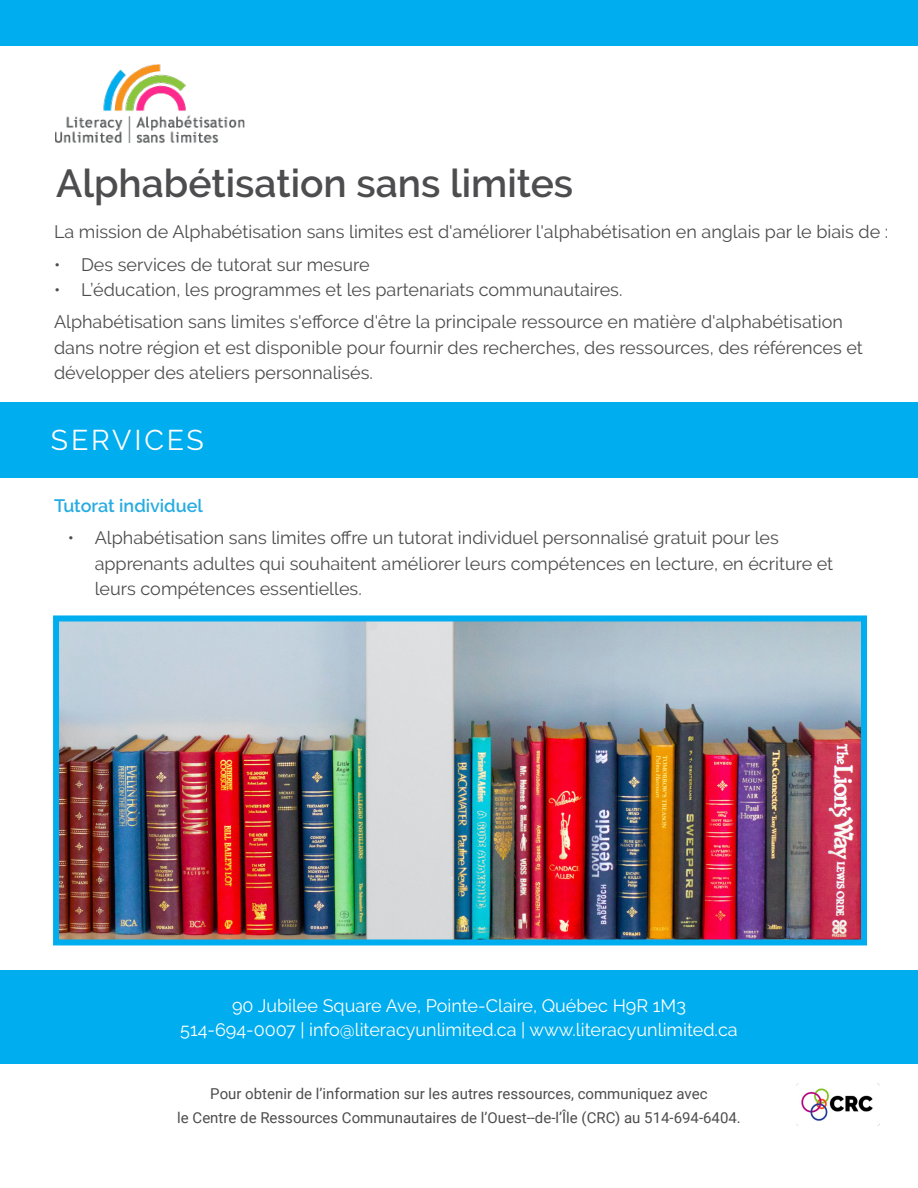
<style>
.page{position:relative;width:918px;height:1188px;background:#fff}
.page>*{position:absolute;margin:0;border:0;box-sizing:border-box;transform-origin:0 0}
.t1{font:600 39px "Raleway";color:#4d4d4f}
.t2{font:28.5px "Raleway";letter-spacing:.1em;color:#fff}
.t3{font:18px/25.5px "Raleway";color:#4d4d4f}
.t4{font:18px/24px "Raleway";color:#fff;text-align:center}
.t5{font:600 18px "Raleway";color:#26ace1}
.t6{font:15px/24px "Roboto";color:#4d4d4f;text-align:center}
</style>
<div class="page">
<div style="left:0;top:0;width:918px;height:45px;background:#00adee"></div>
<div style="left:0;top:402px;width:918px;height:75px;background:#00adee"></div>
<img style="left:796px;top:1084px;width:84px;height:42px">
<img style="left:56px;top:64px;width:189px;height:79px">
<div style="left:0;top:970px;width:918px;height:94px;background:#00adee"></div>
<img style="left:60px;top:622px;width:800px;height:316px">
<div style="left:53px;top:615px;width:814px;height:330px;border:6px solid #00adee"></div>
<h1 class="t1" style="left:56px;top:161px;width:519px">Alphabétisation sans limites</h1>
<p class="t3" style="left:54px;top:219px;width:836px">La mission de Alphabétisation sans limites est d'améliorer l'alphabétisation en anglais par le biais de :</p>
<p class="t3" style="left:54px;top:252px;width:317px">• Des services de tutorat sur mesure</p>
<p class="t3" style="left:54px;top:274px;width:790px;line-height:32.2px">• L’éducation, les programmes et les partenariats communautaires.<br>Alphabétisation sans limites s'efforce d'être la principale ressource en matière d'alphabétisation</p>
<p class="t3" style="left:54px;top:335px;width:811px">dans notre région et est disponible pour fournir des recherches, des ressources, des références et développer des ateliers personnalisés.</p>
<h2 class="t2" style="left:51px;top:423px;width:154px">SERVICES</h2>
<p class="t5" style="left:54px;top:495px;width:150px">Tutorat individuel</p>
<p class="t3" style="left:95px;top:525px;width:740px;text-indent:-27px">• Alphabétisation sans limites offre un tutorat individuel personnalisé gratuit pour les apprenants adultes qui souhaitent améliorer leurs compétences en lecture, en écriture et leurs compétences essentielles.</p>
<p class="t4" style="left:180px;top:993px;width:559px">90 Jubilee Square Ave, Pointe-Claire, Québec H9R 1M3<br>514-694-0007 | info@literacyunlimited.ca | www.literacyunlimited.ca</p>
<p class="t6" style="left:177px;top:1082px;width:565px">Pour obtenir de l’information sur les autres ressources, communiquez avec<br>le Centre de Ressources Communautaires de l’Ouest--de-l’Île (CRC) au 514-694-6404.</p>
</div>
